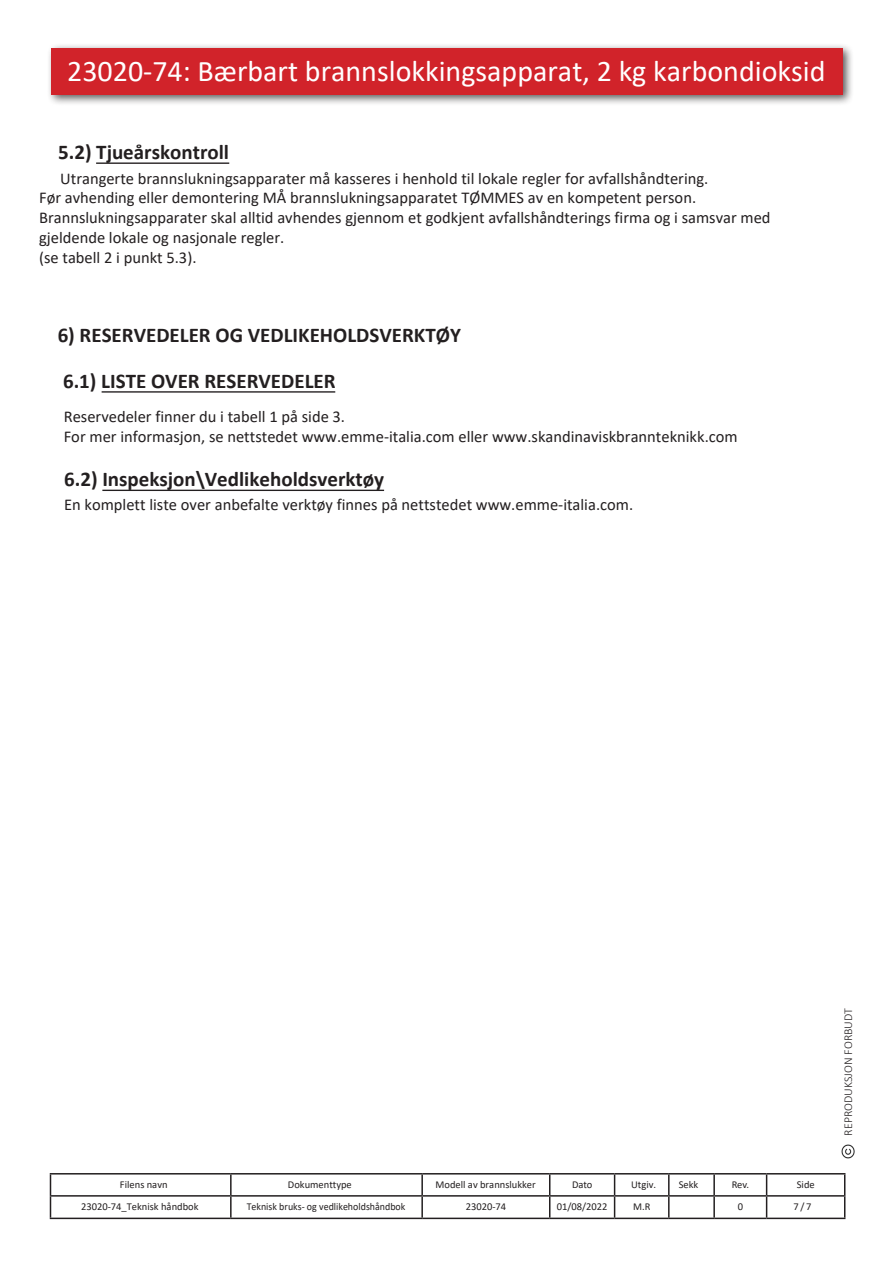
<style>
.page{position:relative;width:893px;height:1263px;background:#fff}
.page>*{position:absolute;margin:0;border:0;box-sizing:border-box;transform-origin:0 0}
.t1{font:30px "Calibri";color:#fff}
.codice_tabella{font:700 21px/45.9px "Calibri";color:#231f20}
.codice_tabella-2{font:16.5px/19.8px "Calibri";color:#231f20}
.t2{font:300 12px "Calibri";color:#231f20}
.codice_tabella-3{font:10.5px "Calibri";color:#231f20}
.codice_tabella-4{font:10.5px "Calibri";color:#231f20;scale:.95 1}
.s1{font-style:inherit}
</style>
<div class="page">
<div style="left:46px;top:43px;width:808px;height:63px;background:#231f20;opacity:.75"></div>
<div style="left:52px;top:48px;width:791px;height:46px;background:#d1232a"></div>
<hr style="left:50px;top:1173px;width:181px;height:1px;background:#231f20">
<hr style="left:231px;top:1173px;width:191px;height:1px;background:#231f20">
<hr style="left:230px;top:1174px;width:2px;height:21px;background:#231f20">
<hr style="left:422px;top:1173px;width:128px;height:1px;background:#231f20">
<hr style="left:421px;top:1174px;width:2px;height:21px;background:#231f20">
<hr style="left:550px;top:1173px;width:65px;height:1px;background:#231f20">
<hr style="left:615px;top:1173px;width:54px;height:1px;background:#231f20">
<hr style="left:669px;top:1173px;width:45px;height:1px;background:#231f20">
<hr style="left:668px;top:1174px;width:2px;height:21px;background:#231f20">
<hr style="left:714px;top:1173px;width:53px;height:1px;background:#231f20">
<hr style="left:713px;top:1174px;width:2px;height:21px;background:#231f20">
<hr style="left:767px;top:1173px;width:78px;height:1px;background:#231f20">
<hr style="left:50px;top:1195px;width:181px;height:1px;background:#231f20">
<svg style="left:50px;top:1174px;width:1px;height:43px"></svg>
<hr style="left:231px;top:1195px;width:191px;height:1px;background:#231f20">
<hr style="left:230px;top:1196px;width:2px;height:21px;background:#231f20">
<hr style="left:422px;top:1195px;width:128px;height:1px;background:#231f20">
<hr style="left:421px;top:1196px;width:2px;height:21px;background:#231f20">
<hr style="left:550px;top:1195px;width:65px;height:1px;background:#231f20">
<svg style="left:549px;top:1174px;width:1px;height:43px"></svg>
<hr style="left:615px;top:1195px;width:54px;height:1px;background:#231f20">
<svg style="left:614px;top:1174px;width:1px;height:43px"></svg>
<hr style="left:669px;top:1195px;width:45px;height:1px;background:#231f20">
<hr style="left:668px;top:1196px;width:2px;height:21px;background:#231f20">
<hr style="left:714px;top:1195px;width:53px;height:1px;background:#231f20">
<hr style="left:713px;top:1196px;width:2px;height:21px;background:#231f20">
<hr style="left:767px;top:1195px;width:78px;height:1px;background:#231f20">
<svg style="left:766px;top:1174px;width:1px;height:43px"></svg>
<svg style="left:844px;top:1174px;width:1px;height:43px"></svg>
<hr style="left:50px;top:1217px;width:181px;height:2px;background:#231f20">
<hr style="left:231px;top:1217px;width:191px;height:2px;background:#231f20">
<hr style="left:422px;top:1217px;width:128px;height:2px;background:#231f20">
<hr style="left:550px;top:1217px;width:65px;height:2px;background:#231f20">
<hr style="left:615px;top:1217px;width:54px;height:2px;background:#231f20">
<hr style="left:669px;top:1217px;width:45px;height:2px;background:#231f20">
<hr style="left:714px;top:1217px;width:53px;height:2px;background:#231f20">
<hr style="left:767px;top:1217px;width:78px;height:2px;background:#231f20">
<img style="left:841px;top:1144px;width:14px;height:15px">
<hr style="left:96px;top:163px;width:133px;height:1px;background:#231f20">
<hr style="left:102px;top:490px;width:282px;height:1px;background:#231f20">
<hr style="left:102px;top:391px;width:233px;height:2px;background:#231f20">
<h1 class="t1" style="left:67px;top:50px;width:760px">23020-74: Bærbart brannslokkingsapparat, 2 kg karbondioksid</h1>
<p class="codice_tabella" style="left:58px;top:129px;width:173px"><span class="s1">5.2)</span> Tjueårskontroll</p>
<p class="codice_tabella-2" style="left:39px;top:168px;width:733px;text-indent:21px">Utrangerte brannslukningsapparater må kasseres i henhold til lokale regler for avfallshåndtering.<br>Før avhending eller demontering MÅ brannslukningsapparatet TØMMES av en kompetent person.<br>Brannslukningsapparater skal alltid avhendes gjennom et godkjent avfallshåndterings firma og i samsvar med gjeldende lokale og nasjonale regler.<br>(se tabell 2 i punkt 5.3).</p>
<p class="codice_tabella" style="left:58px;top:311px;width:405px"><span class="s1">6)</span> RESERVEDELER OG VEDLIKEHOLDSVERKTØY<br><span class="s1">6.1)</span> LISTE OVER RESERVEDELER</p>
<p class="codice_tabella-2" style="left:64px;top:406px;width:675px">Reservedeler finner du i tabell 1 på side 3.<br>For mer informasjon, se nettstedet www.emme-italia.com eller www.skandinaviskbrannteknikk.com</p>
<p class="codice_tabella" style="left:64px;top:456px;width:322px"><span class="s1">6.2)</span> Inspeksjon\Vedlikeholdsverktøy</p>
<p class="codice_tabella-2" style="left:64px;top:494px;width:570px">En komplett liste over anbefalte verktøy finnes på nettstedet www.emme-italia.com.</p>
<p class="codice_tabella-3" style="left:120px;top:1177px;width:49px">Filens navn</p>
<p class="codice_tabella-3" style="left:288px;top:1177px;width:65px">Dokumenttype</p>
<p class="codice_tabella-3" style="left:436px;top:1177px;width:102px">Modell av brannslukker</p>
<p class="codice_tabella-3" style="left:572px;top:1177px;width:22px">Dato</p>
<p class="codice_tabella-3" style="left:631px;top:1177px;width:27px">Utgiv.</p>
<p class="codice_tabella-3" style="left:679px;top:1177px;width:21px">Sekk</p>
<p class="codice_tabella-3" style="left:732px;top:1177px;width:19px">Rev.</p>
<p class="codice_tabella-3" style="left:797px;top:1177px;width:19px">Side</p>
<p class="codice_tabella-3" style="left:81px;top:1199px;width:119px">23020-74_Teknisk håndbok</p>
<p class="codice_tabella-4" style="left:247px;top:1199px;width:169px">Teknisk bruks- og vedlikeholdshåndbok</p>
<p class="codice_tabella-3" style="left:466px;top:1199px;width:42px">23020-74</p>
<p class="codice_tabella-3" style="left:557px;top:1199px;width:52px">01/08/2022</p>
<p class="codice_tabella-3" style="left:633px;top:1199px;width:19px">M.R</p>
<p class="codice_tabella-3" style="left:738px;top:1199px;width:7px">0</p>
<p class="codice_tabella-3" style="left:793px;top:1199px;width:20px">7 / 7</p>
<p class="t2" style="left:841px;top:1136px;width:129px;rotate:-90deg">REPRODUKSJON FORBUDT</p>
</div>
